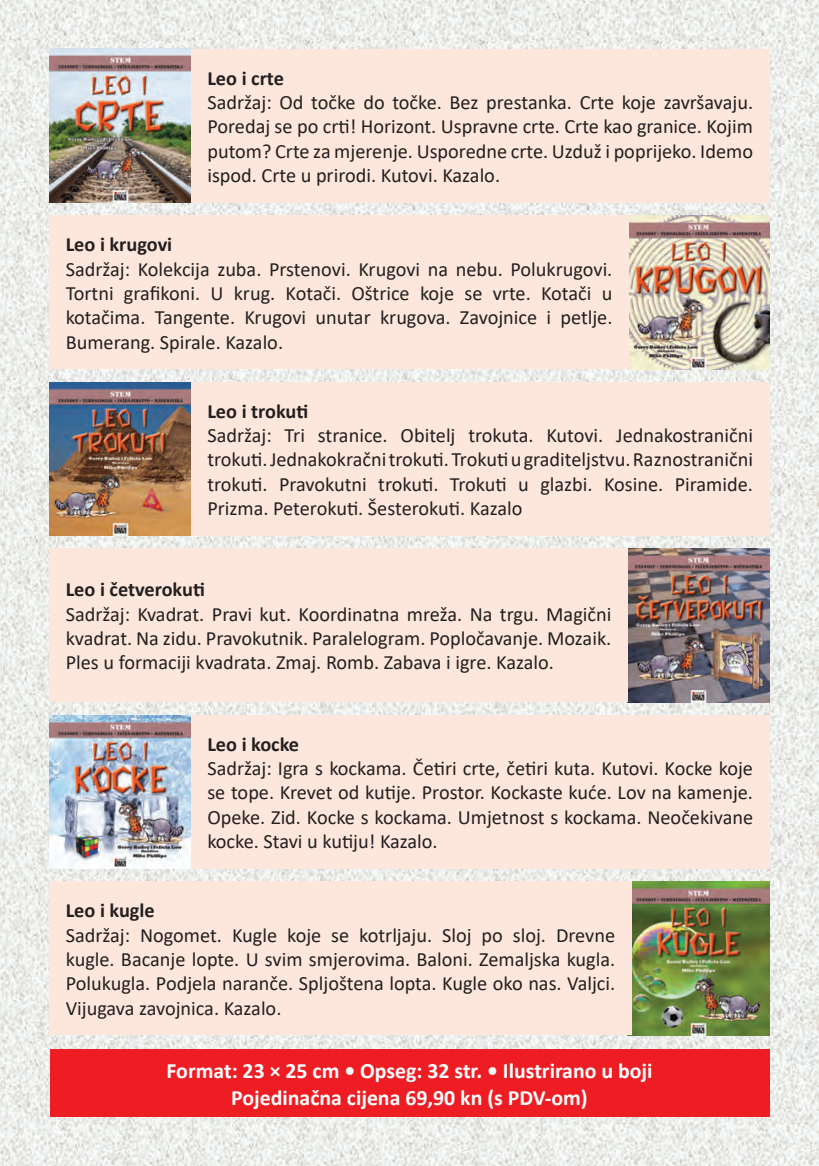
<style>
.page{position:relative;width:819px;height:1166px;background:#fff}
.page>*{position:absolute;margin:0;border:0;box-sizing:border-box;transform-origin:0 0}
.t1{font:700 21.88px "Calibri";color:#fff}
.t2{font:20.3px/24.3px "Calibri";color:#231f20;text-align:justify}
.t3{font:700 20.3px "Calibri";color:#231f20}
</style>
<div class="page">
<img style="left:0;top:0;width:818px;height:1166px">
<img style="left:50px;top:49px;width:141px;height:154px">
<div style="left:191px;top:49px;width:578px;height:154px;background:#fde7dc"></div>
<img style="left:50px;top:382px;width:141px;height:153px">
<div style="left:191px;top:382px;width:578px;height:153px;background:#fde7dc"></div>
<img style="left:50px;top:715px;width:141px;height:153px">
<div style="left:191px;top:715px;width:578px;height:153px;background:#fde7dc"></div>
<img style="left:628px;top:215px;width:141px;height:154px">
<div style="left:50px;top:215px;width:578px;height:154px;background:#fde7dc"></div>
<img style="left:627px;top:548px;width:142px;height:154px">
<div style="left:50px;top:548px;width:577px;height:154px;background:#fde7dc"></div>
<img style="left:631px;top:881px;width:138px;height:154px">
<div style="left:50px;top:881px;width:581px;height:154px;background:#fde7dc"></div>
<div style="left:50px;top:1049px;width:719px;height:68px;background:#ee1d23"></div>
<p class="t3" style="left:207px;top:64px;width:78px">Leo i crte</p>
<p class="t2" style="left:207px;top:90px;width:547px">Sadržaj: Od točke do točke. Bez prestanka. Crte koje završavaju.<br>Poredaj se po crti! Horizont. Uspravne crte. Crte kao granice. Kojim putom? Crte za mjerenje. Usporedne crte. Uzduž i poprijeko. Idemo ispod. Crte u prirodi. Kutovi. Kazalo.</p>
<p class="t3" style="left:66px;top:230px;width:108px">Leo i krugovi</p>
<p class="t2" style="left:66px;top:256px;width:548px">Sadržaj: Kolekcija zuba. Prstenovi. Krugovi na nebu. Polukrugovi.<br>Tortni grafikoni. U krug. Kotači. Oštrice koje se vrte. Kotači u kotačima. Tangente. Krugovi unutar krugova. Zavojnice i petlje.<br>Bumerang. Spirale. Kazalo.</p>
<p class="t3" style="left:207px;top:397px;width:102px">Leo i trokuti</p>
<p class="t2" style="left:207px;top:423px;width:547px">Sadržaj: Tri stranice. Obitelj trokuta. Kutovi. Jednakostranični trokuti. Jednakokračni trokuti. Trokuti u graditeljstvu. Raznostranični trokuti. Pravokutni trokuti. Trokuti u glazbi. Kosine. Piramide.<br>Prizma. Peterokuti. Šesterokuti. Kazalo</p>
<p class="t3" style="left:66px;top:575px;width:141px">Leo i četverokuti</p>
<p class="t2" style="left:66px;top:601px;width:547px">Sadržaj: Kvadrat. Pravi kut. Koordinatna mreža. Na trgu. Magični kvadrat. Na zidu. Pravokutnik. Paralelogram. Popločavanje. Mozaik.<br>Ples u formaciji kvadrata. Zmaj. Romb. Zabava i igre. Kazalo.</p>
<p class="t3" style="left:207px;top:729px;width:93px">Leo i kocke</p>
<p class="t2" style="left:207px;top:755px;width:547px">Sadržaj: Igra s kockama. Četiri crte, četiri kuta. Kutovi. Kocke koje se tope. Krevet od kutije. Prostor. Kockaste kuće. Lov na kamenje.<br>Opeke. Zid. Kocke s kockama. Umjetnost s kockama. Neočekivane kocke. Stavi u kutiju! Kazalo.</p>
<p class="t3" style="left:66px;top:896px;width:90px">Leo i kugle</p>
<p class="t2" style="left:66px;top:922px;width:551px">Sadržaj: Nogomet. Kugle koje se kotrljaju. Sloj po sloj. Drevne kugle. Bacanje lopte. U svim smjerovima. Baloni. Zemaljska kugla.<br>Polukugla. Podjela naranče. Spljoštena lopta. Kugle oko nas. Valjci.<br>Vijugava zavojnica. Kazalo.</p>
<p class="t1" style="left:166px;top:1055px;width:487px">Format: 23 × 25 cm • Opseg: 32 str. • Ilustrirano u boji</p>
<p class="t1" style="left:231px;top:1081px;width:358px">Pojedinačna cijena 69,90 kn (s PDV-om)</p>
</div>
